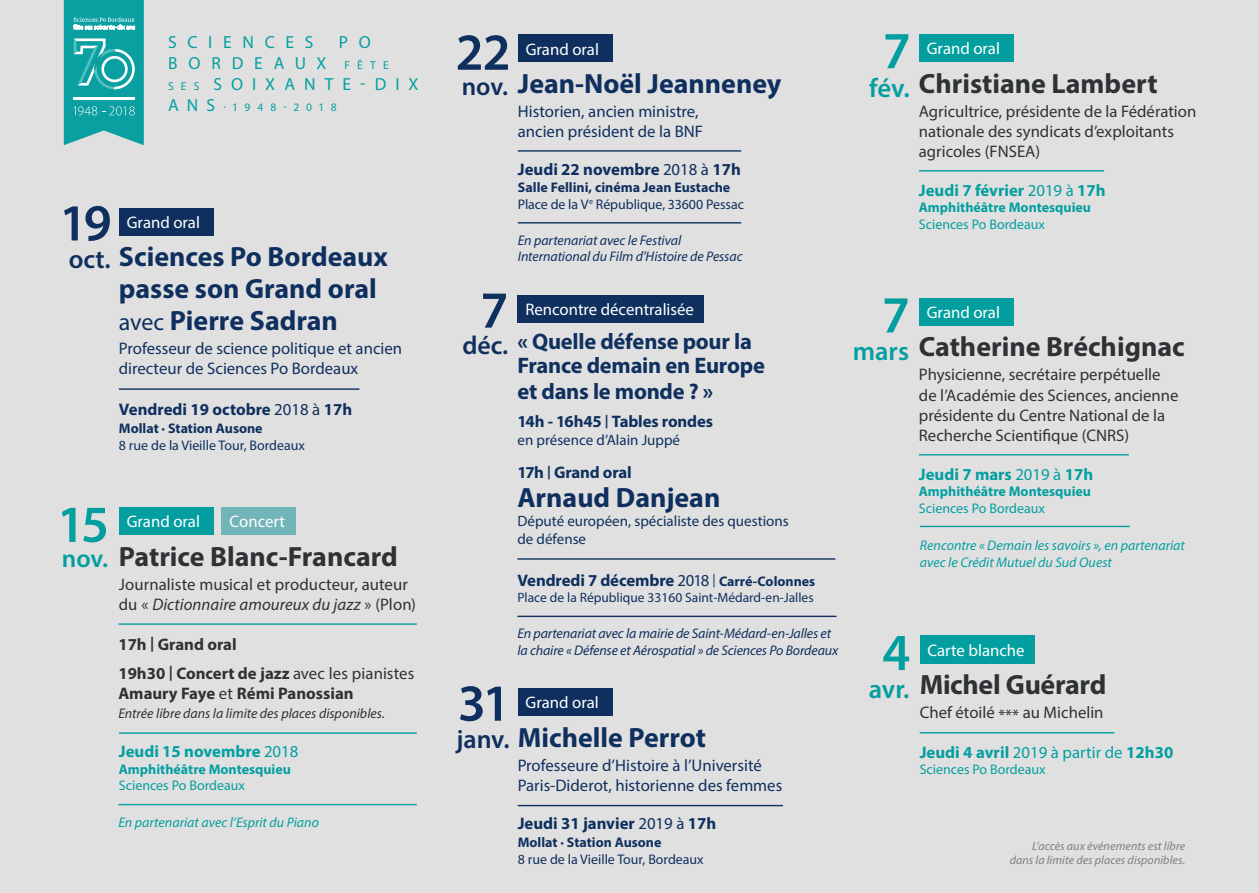
<style>
.page{position:relative;width:1259px;height:893px;background:#e1e0e0}
.page>*{position:absolute;margin:0;border:0;box-sizing:border-box;transform-origin:0 0}
.t1{font:600 52.35px "Myriad Pro";color:#0f305f}
.t2{font:600 52.35px "Myriad Pro";color:#039fa0}
.t3{font:700 27.9px/32px "Myriad Pro";color:#0f305f}
.t4{font:700 27.9px "Myriad Pro";color:#2f3235}
.t5{font:600 26.7px "Myriad Pro";color:#039fa0}
.t6{font:600 26.4px "Myriad Pro";color:#039fa0}
.t7{font:600 25.95px "Myriad Pro";color:#0f305f}
.t8{font:700 22.5px/24.8px "Myriad Pro";letter-spacing:-.01em;color:#0f305f}
.t9{font:17.55px "Myriad Pro";letter-spacing:.61em;color:#039fa0}
.t10{font:16.8px/20.1px "Myriad Pro";color:#2f3235}
.t11{font:16.8px/20.1px "Myriad Pro";color:#0f305f}
.t12{font:700 16.8px "Myriad Pro";letter-spacing:-.005em;color:#0f305f}
.t13{font:16.8px "Myriad Pro";color:#fff}
.t14{font:700 16.8px "Myriad Pro";color:#039fa0}
.t15{font:700 16.8px/28.7px "Myriad Pro";color:#2f3235}
.t16{font:15px/18px "Myriad Pro";color:#0f305f}
.t17{font:italic 13.95px/16.8px "Myriad Pro";letter-spacing:-.005em;color:#0f305f}
.t18{font:13.95px/16.8px "Myriad Pro";color:#0f305f}
.t19{font:italic 13.95px/16.8px "Myriad Pro";color:#039fa0}
.t20{font:13.95px "Myriad Pro";color:#039fa0}
.t21{font:700 13.95px "Myriad Pro";color:#039fa0}
.t22{font:italic 13.95px "Myriad Pro";color:#2f3235}
.t23{font:700 13.95px "Myriad Pro";color:#0f305f}
.t24{font:13.5px "Myriad Pro";color:#0f305f}
.t25{font:italic 12px/14.4px "Myriad Pro";letter-spacing:.005em;color:#7f7e80;text-align:right}
.t26{font:11.4px "Myriad Pro";letter-spacing:.585em;color:#039fa0}
.t27{font:11.4px "Myriad Pro";letter-spacing:.61em;color:#039fa0}
.s1{font-size:17.55px}
.s2{font-weight:600;font-size:26.1px}
.s3{font-weight:400;font-size:24px}
.s4{font-weight:400}
.s5{font-weight:600;font-size:25.5px;color:#039fa0}
.s6{font-style:italic}
.s7{font-size:15px}
.s8{font-weight:600;font-size:25.35px}
.s9{font-weight:700}
.s10{font-size:13.5px}
.s11{font-weight:400;font-size:13.5px}
.s12{font-size:13.95px}
</style>
<div class="page">
<div style="left:919px;top:34px;width:95px;height:28px;background:#039fa0"></div>
<hr style="left:919px;top:170px;width:185px;height:1px;background:#039fa0">
<div style="left:518px;top:35px;width:95px;height:27px;background:#0f305f"></div>
<hr style="left:518px;top:150px;width:223px;height:2px;background:#0f305f">
<hr style="left:518px;top:222px;width:223px;height:2px;background:#0f305f">
<div style="left:119px;top:208px;width:95px;height:27px;background:#0f305f"></div>
<hr style="left:119px;top:388px;width:240px;height:2px;background:#0f305f">
<div style="left:518px;top:688px;width:94px;height:28px;background:#0f305f"></div>
<hr style="left:518px;top:805px;width:265px;height:1px;background:#0f305f">
<div style="left:919px;top:636px;width:115px;height:28px;background:#039fa0"></div>
<hr style="left:919px;top:732px;width:195px;height:1px;background:#039fa0">
<hr style="left:517px;top:558px;width:318px;height:2px;background:#0f305f">
<hr style="left:517px;top:616px;width:319px;height:1px;background:#0f305f">
<div style="left:517px;top:295px;width:187px;height:28px;background:#0f305f"></div>
<svg style="left:64px;top:0;width:80px;height:145px;background:#2facad"></svg>
<div style="left:119px;top:507px;width:95px;height:28px;background:#039fa0"></div>
<div style="left:222px;top:507px;width:74px;height:28px;background:#71b5b8"></div>
<hr style="left:119px;top:732px;width:298px;height:2px;background:#039fa0">
<hr style="left:118px;top:623px;width:299px;height:2px;background:#039fa0">
<hr style="left:118px;top:804px;width:299px;height:1px;background:#039fa0">
<div style="left:919px;top:298px;width:95px;height:28px;background:#039fa0"></div>
<hr style="left:919px;top:454px;width:209px;height:1px;background:#039fa0">
<hr style="left:920px;top:526px;width:210px;height:1px;background:#039fa0">
<p class="t9" style="left:168px;top:31px;width:74px">Sc iences</p>
<p class="t9" style="left:339px;top:31px;width:34px">P o</p>
<p class="t9" style="left:168px;top:52px;width:63px">Bordeau</p>
<p class="t27" style="left:317px;top:58px;width:64px"><span class="s1">x</span> fête</p>
<p class="t27" style="left:168px;top:79px;width:12px">ses</p>
<p class="t9" style="left:213px;top:73px;width:89px">soixante</p>
<p class="t9" style="left:360px;top:73px;width:60px">-dix</p>
<p class="t9" style="left:168px;top:94px;width:17px">ans</p>
<p class="t26" style="left:223px;top:100px;width:115px">·1948-2018</p>
<h1 class="t1" style="left:59px;top:190px;width:54px">19</h1>
<p class="t13" style="left:127px;top:212px;width:75px">Grand oral</p>
<h2 class="t3" style="left:119px;top:240px;width:271px;text-indent:-50px"><span class="s2">oct.</span> Sciences Po Bordeaux passe son Grand oral <span class="s3">avec</span> Pierre Sadran</h2>
<p class="t11" style="left:119px;top:338px;width:285px">Professeur de science politique et ancien directeur de Sciences Po Bordeaux</p>
<p class="t12" style="left:119px;top:398px;width:235px">Vendredi 19 octobre <span class="s4">2018 à</span> 17h</p>
<p class="t23" style="left:119px;top:419px;width:145px">Mollat · Station Ausone</p>
<p class="t18" style="left:119px;top:436px;width:188px">8 rue de la Vieille Tour, Bordeaux</p>
<h1 class="t2" style="left:57px;top:491px;width:54px">15</h1>
<p class="t13" style="left:127px;top:511px;width:75px">Grand oral</p>
<p class="t13" style="left:230px;top:511px;width:57px">Concert</p>
<h2 class="t4" style="left:62px;top:538px;width:337px"><span class="s5">nov.</span> Patrice Blanc-Francard</h2>
<p class="t10" style="left:119px;top:574px;width:299px">Journaliste musical et producteur, auteur du « <span class="s6">Dictionnaire amoureux du jazz</span> » (Plon)</p>
<p class="t15" style="left:118px;top:629px;width:297px">17h <span class="s7">|</span> Grand oral<br>19h30 <span class="s7">|</span> Concert de jazz <span class="s4">avec les pianistes</span></p>
<p class="t15" style="left:118px;top:678px;width:237px">Amaury Faye <span class="s4">et</span> Rémi Panossian</p>
<p class="t22" style="left:118px;top:705px;width:268px">Entrée libre dans la limite des places disponibles.</p>
<p class="t14" style="left:119px;top:740px;width:181px">Jeudi 15 novembre <span class="s4">2018</span></p>
<p class="t21" style="left:119px;top:760px;width:174px">Amphithéâtre Montesquieu</p>
<p class="t20" style="left:119px;top:777px;width:127px">Sciences Po Bordeaux</p>
<p class="t19" style="left:118px;top:814px;width:202px">En partenariat avec l’Esprit du Piano</p>
<h1 class="t1" style="left:455px;top:19px;width:57px">22</h1>
<p class="t13" style="left:526px;top:39px;width:75px">Grand oral</p>
<h2 class="t3" style="left:462px;top:67px;width:321px"><span class="s8">nov.</span> Jean-Noël Jeanneney</h2>
<p class="t11" style="left:518px;top:101px;width:187px">Historien, ancien ministre, ancien président de la BNF</p>
<p class="t12" style="left:518px;top:158px;width:224px">Jeudi 22 novembre <span class="s4">2018 à</span> 17h</p>
<p class="t18" style="left:518px;top:179px;width:228px"><span class="s9">Salle Fellini, cinéma Jean Eustache<br></span>Place de la V<sup>e</sup> République, 33600 Pessac</p>
<p class="t17" style="left:518px;top:231px;width:226px">En partenariat avec le Festival<br>International du Film d'Histoire de Pessac</p>
<h1 class="t1" style="left:480px;top:277px;width:30px">7</h1>
<h3 class="t7" style="left:462px;top:329px;width:48px">déc.</h3>
<p class="t13" style="left:525px;top:299px;width:170px">Rencontre décentralisée</p>
<h3 class="t8" style="left:517px;top:328px;width:249px">« Quelle défense pour la<br>France demain en Europe et dans le monde ? »</h3>
<p class="t12" style="left:517px;top:411px;width:197px">14h - 16h45 <span class="s10">|</span> Tables rondes</p>
<p class="t16" style="left:517px;top:431px;width:164px">en présence d’Alain Juppé</p>
<p class="t12" style="left:517px;top:462px;width:116px">17h <span class="s10">|</span> Grand oral</p>
<h2 class="t3" style="left:517px;top:481px;width:204px">Arnaud Danjean</h2>
<p class="t16" style="left:517px;top:512px;width:273px">Député européen, spécialiste des questions de défense</p>
<p class="t12" style="left:517px;top:569px;width:299px">Vendredi 7 décembre <span class="s4">2018</span> <span class="s11">|</span> <span class="s12">Carré-Colonnes</span></p>
<p class="t24" style="left:517px;top:589px;width:298px">Place de la République 33160 Saint-Médard-en-Jalles</p>
<p class="t17" style="left:517px;top:625px;width:322px">En partenariat avec la mairie de Saint-Médard-en-Jalles et la chaire « Défense et Aérospatial » de Sciences Po Bordeaux</p>
<h1 class="t1" style="left:458px;top:670px;width:54px">31</h1>
<p class="t13" style="left:525px;top:692px;width:75px">Grand oral</p>
<h2 class="t3" style="left:456px;top:720px;width:251px"><span class="s2">janv.</span> Michelle Perrot</h2>
<p class="t11" style="left:518px;top:755px;width:266px">Professeure d’Histoire à l’Université<br>Paris-Diderot, historienne des femmes</p>
<p class="t12" style="left:518px;top:813px;width:200px">Jeudi 31 janvier <span class="s4">2019 à</span> 17h</p>
<p class="t23" style="left:518px;top:833px;width:145px">Mollat · Station Ausone</p>
<p class="t18" style="left:518px;top:851px;width:188px">8 rue de la Vieille Tour, Bordeaux</p>
<h1 class="t2" style="left:882px;top:17px;width:30px">7</h1>
<h3 class="t5" style="left:869px;top:71px;width:42px">fév.</h3>
<p class="t13" style="left:927px;top:38px;width:75px">Grand oral</p>
<h2 class="t4" style="left:919px;top:65px;width:240px">Christiane Lambert</h2>
<p class="t10" style="left:919px;top:101px;width:279px">Agricultrice, présidente de la Fédération nationale des syndicats d’exploitants agricoles (FNSEA)</p>
<p class="t14" style="left:919px;top:179px;width:188px">Jeudi 7 février <span class="s4">2019 à</span> 17h</p>
<p class="t21" style="left:919px;top:199px;width:174px">Amphithéâtre Montesquieu</p>
<p class="t20" style="left:919px;top:216px;width:127px">Sciences Po Bordeaux</p>
<h1 class="t2" style="left:882px;top:282px;width:30px">7</h1>
<h3 class="t6" style="left:853px;top:335px;width:58px">mars</h3>
<p class="t13" style="left:927px;top:302px;width:75px">Grand oral</p>
<h2 class="t4" style="left:919px;top:329px;width:267px">Catherine Bréchignac</h2>
<p class="t10" style="left:919px;top:365px;width:261px">Physicienne, secrétaire perpétuelle de l’Académie des Sciences, ancienne présidente du Centre National de la Recherche Scientifique (CNRS)</p>
<p class="t14" style="left:919px;top:463px;width:176px">Jeudi 7 mars <span class="s4">2019 à</span> 17h</p>
<p class="t21" style="left:919px;top:482px;width:174px">Amphithéâtre Montesquieu</p>
<p class="t20" style="left:919px;top:500px;width:127px">Sciences Po Bordeaux</p>
<p class="t19" style="left:920px;top:537px;width:266px">Rencontre « Demain les savoirs », en partenariat avec le Crédit Mutuel du Sud Ouest</p>
<h1 class="t2" style="left:882px;top:619px;width:30px">4</h1>
<h3 class="t6" style="left:869px;top:672px;width:42px">avr.</h3>
<p class="t13" style="left:927px;top:640px;width:98px">Carte blanche</p>
<h2 class="t4" style="left:919px;top:666px;width:188px">Michel Guérard</h2>
<p class="t10" style="left:919px;top:702px;width:185px">Chef étoilé *** au Michelin</p>
<p class="t14" style="left:919px;top:741px;width:255px">Jeudi 4 avril <span class="s4">2019 à partir de</span> 12h30</p>
<p class="t20" style="left:919px;top:761px;width:127px">Sciences Po Bordeaux</p>
<p class="t25" style="left:1009px;top:838px;width:177px">L’accès aux événements est libre dans la limite des places disponibles.</p>
</div>
